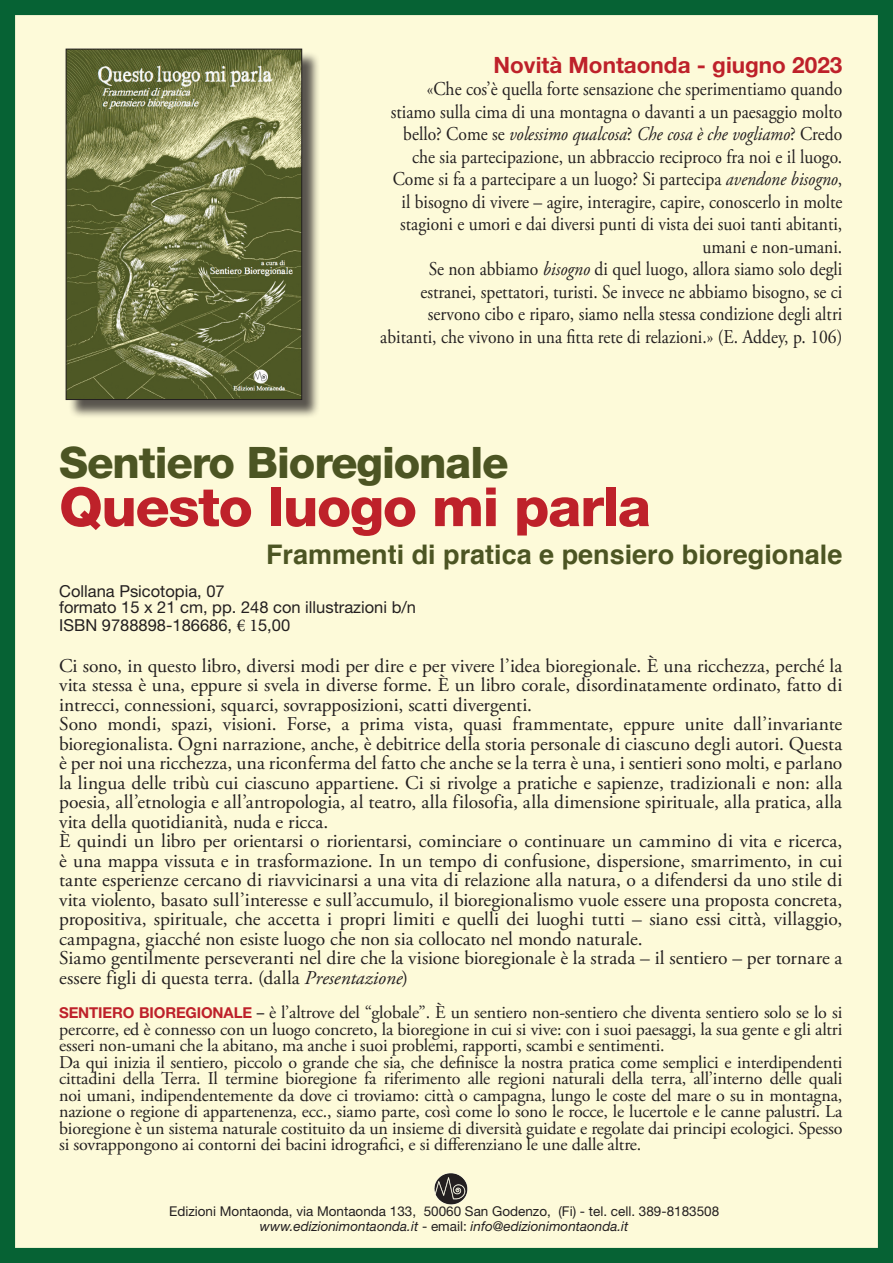
<style>
.page{position:relative;width:893px;height:1263px;background:#fff}
.page>*{position:absolute;margin:0;border:0;box-sizing:border-box;transform-origin:0 0}
.t1{font:800 54px "Helvetica Neue";letter-spacing:-.025em;color:#be212a;scale:1.04 1}
.t2{font:800 43.5px "Helvetica Neue";letter-spacing:-.025em;color:#4c5523}
.t3{font:700 27px "Helvetica";color:#4c5523}
.t4{font:700 22.5px "Helvetica Neue";color:#be212a}
.t5{font:19.5px/19.5px "Adobe Garamond Pro";color:#231f20}
.t6{font:19.5px/22.5px "Adobe Garamond Pro";color:#231f20;text-align:right;scale:.9 1}
.t7{font:18px/16.5px "Adobe Garamond Pro";letter-spacing:-.01em;color:#231f20}
.t8{font:16.5px/16.5px "Helvetica Neue";color:#231f20}
.t9{font:13.5px/15px "Helvetica Neue";color:#231f20;text-align:center}
.s1{font-style:italic}
.s2{font-family:"Minion Pro";font-size:18px}
.s3{font-family:"Helvetica Neue";font-weight:700;font-size:15px;color:#be212a}
.s4{font-family:"Helvetica Neue";font-size:15px}
</style>
<div class="page">
<div style="left:8px;top:8px;width:877px;height:1247px;background:#fdfad9"></div>
<div style="left:0;top:0;width:893px;height:1263px;border:15px solid #066234"></div>
<img style="left:434px;top:1173px;width:34px;height:32px">
<div style="left:68px;top:51px;width:252px;height:367px;background:#231f20;opacity:.75"></div>
<img style="left:68px;top:51px;width:232px;height:347px">
<div style="left:66px;top:49px;width:236px;height:351px;border:1px solid #231f20"></div>
<p class="t4" style="left:493px;top:51px;width:350px">Novità Montaonda - giugno 2023</p>
<p class="t6" style="left:380px;top:78px;width:515px">«Che cos’è quella forte sensazione che sperimentiamo quando stiamo sulla cima di una montagna o davanti a un paesaggio molto bello? Come se <span class="s1">volessimo qualcosa</span>? <span class="s1">Che cosa è che vogliamo</span>? Credo che sia partecipazione, un abbraccio reciproco fra noi e il luogo.<br>Come si fa a partecipare a un luogo? Si partecipa <span class="s1">avendone bisogno</span>, il bisogno di vivere – agire, interagire, capire, conoscerlo in molte stagioni e umori e dai diversi punti di vista dei suoi tanti abitanti, umani e non-umani.<br>Se non abbiamo <span class="s1">bisogno</span> di quel luogo, allora siamo solo degli estranei, spettatori, turisti. Se invece ne abbiamo bisogno, se ci servono cibo e riparo, siamo nella stessa condizione degli altri abitanti, che vivono in una fitta rete di relazioni.» (E. Addey, p. 106)</p>
<h2 class="t2" style="left:59px;top:437px;width:451px">Sentiero Bioregionale</h2>
<h1 class="t1" style="left:59px;top:475px;width:571px">Questo luogo mi parla</h1>
<h3 class="t3" style="left:266px;top:532px;width:578px">Frammenti di pratica e pensiero bioregionale</h3>
<p class="t8" style="left:59px;top:582px;width:358px">Collana Psicotopia, 07<br>formato 15 x 21 cm, pp. 248 con illustrazioni b/n</p>
<p class="t8" style="left:59px;top:617px;width:233px">ISBN 9788898-186686, <span class="s2">€ 1</span>5,00</p>
<p class="t5" style="left:59px;top:656px;width:785px">Ci sono, in questo libro, diversi modi per dire e per vivere l’idea bioregionale. È una ricchezza, perché la vita stessa è una, eppure si svela in diverse forme. È un libro corale, disordinatamente ordinato, fatto di intrecci, connessioni, squarci, sovrapposizioni, scatti divergenti.<br>Sono mondi, spazi, visioni. Forse, a prima vista, quasi frammentate, eppure unite dall’invariante bioregionalista. Ogni narrazione, anche, è debitrice della storia personale di ciascuno degli autori. Questa è per noi una ricchezza, una riconferma del fatto che anche se la terra è una, i sentieri sono molti, e parlano la lingua delle tribù cui ciascuno appartiene. Ci si rivolge a pratiche e sapienze, tradizionali e non: alla poesia, all’etnologia e all’antropologia, al teatro, alla filosofia, alla dimensione spirituale, alla pratica, alla vita della quotidianità, nuda e ricca.<br>È quindi un libro per orientarsi o riorientarsi, cominciare o continuare un cammino di vita e ricerca, è una mappa vissuta e in trasformazione. In un tempo di confusione, dispersione, smarrimento, in cui tante esperienze cercano di riavvicinarsi a una vita di relazione alla natura, o a difendersi da uno stile di vita violento, basato sull’interesse e sull’accumulo, il bioregionalismo vuole essere una proposta concreta, propositiva, spirituale, che accetta i propri limiti e quelli dei luoghi tutti – siano essi città, villaggio, campagna, giacché non esiste luogo che non sia collocato nel mondo naturale.<br>Siamo gentilmente perseveranti nel dire che la visione bioregionale è la strada – il sentiero – per tornare a essere figli di questa terra. (dalla <span class="s1">Presentazione</span>)</p>
<p class="t7" style="left:59px;top:1005px;width:785px"><span class="s3">SENTIERO BIOREGIONALE</span> <span class="s4">–</span> è l’altrove del “globale”. È un sentiero non-sentiero che diventa sentiero solo se lo si percorre, ed è connesso con un luogo concreto, la bioregione in cui si vive: con i suoi paesaggi, la sua gente e gli altri esseri non-umani che la abitano, ma anche i suoi problemi, rapporti, scambi e sentimenti.<br>Da qui inizia il sentiero, piccolo o grande che sia, che definisce la nostra pratica come semplici e interdipendenti cittadini della Terra. Il termine bioregione fa riferimento alle regioni naturali della terra, all’interno delle quali noi umani, indipendentemente da dove ci troviamo: città o campagna, lungo le coste del mare o su in montagna, nazione o regione di appartenenza, ecc., siamo parte, così come lo sono le rocce, le lucertole e le canne palustri. La bioregione è un sistema naturale costituito da un insieme di diversità guidate e regolate dai principi ecologici. Spesso si sovrappongono ai contorni dei bacini idrografici, e si differenziano le une dalle altre.</p>
<p class="t9" style="left:169px;top:1204px;width:552px">Edizioni Montaonda, via Montaonda 133, 50060 San Godenzo, (Fi) - tel. cell. 389-8183508 <span class="s1">www.edizionimontaonda.it</span> - email: <span class="s1">info@edizionimontaonda.it</span></p>
</div>
